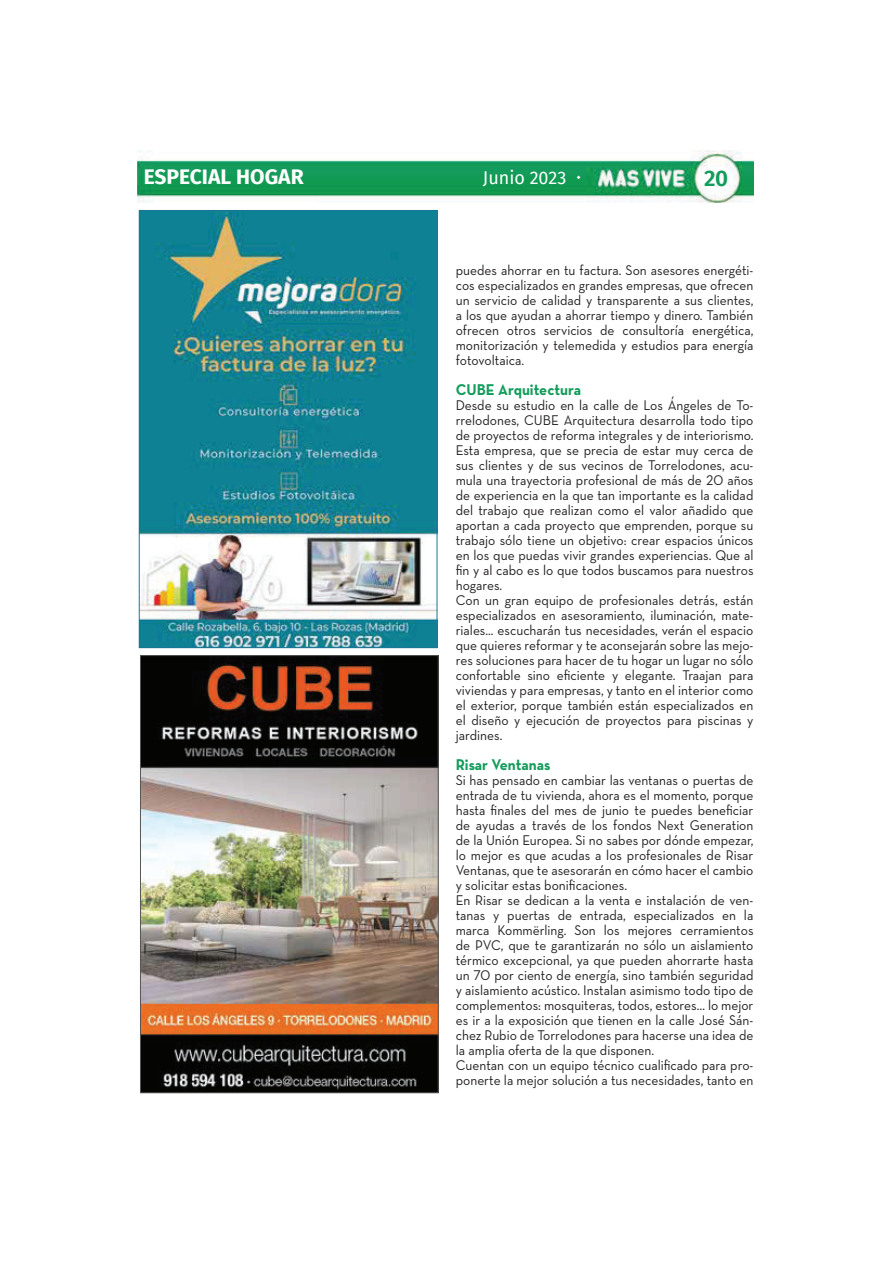
<style>
.page{position:relative;width:893px;height:1263px;background:#fff}
.page>*{position:absolute;margin:0;border:0;box-sizing:border-box;transform-origin:0 0}
.t1{font:600 22.5px "Fira Sans";color:#139c5c}
.t2{font:700 21px "Fira Sans";color:#fff}
.t3{font:18px "Fira Sans";color:#fff}
.t4{font:700 15.9px "Neutra Text";color:#139c5c;scale:.94 1}
.t5{font:14.25px/15px "Neutra Text";color:#231f20;scale:.94 1}
.s1{font-family:"Fedra Sans Pro";font-size:27px}
.s2{font-family:"Neutra Text Book Alt"}
</style>
<div class="page">
<img style="left:141px;top:212px;width:294px;height:434px">
<div style="left:139px;top:210px;width:298px;height:438px;border:1px solid #1c7697"></div>
<img style="left:142px;top:657px;width:295px;height:434px">
<div style="left:140px;top:655px;width:299px;height:438px;border:1px solid #575756"></div>
<img style="left:137px;top:151px;width:616px;height:52px">
<h2 class="t2" style="left:144px;top:164px;width:161px">ESPECIAL HOGAR</h2>
<p class="t3" style="left:483px;top:167px;width:100px">Junio 2023 <span class="s1">·</span></p>
<h1 class="t1" style="left:704px;top:165px;width:26px">20</h1>
<p class="t5" style="left:456px;top:264px;width:318px;text-align:justify">puedes ahorrar en tu factura. Son asesores energéti&shy;cos especializados en grandes empresas, que ofrecen un servicio de calidad y transparente a sus clientes, a los que ayudan a ahorrar tiempo y dinero. También ofrecen otros servicios de consultoría energética, monitorización y telemedida y estudios para energía fotovoltaica.</p>
<p class="t4" style="left:456px;top:383px;width:135px">CUBE Arquitectura</p>
<p class="t5" style="left:456px;top:399px;width:318px">Desde su estudio en la calle de Los Ángeles de To&shy;rrelodones, CUBE Arquitectura desarrolla todo tipo de proyectos de reforma integrales y de interiorismo.<br>Esta empresa, que se precia de estar muy cerca de sus clientes y de sus vecinos de Torrelodones, acu&shy;mula una trayectoria profesional de más de <span class="s2">20</span> años de experiencia en la que tan importante es la calidad del trabajo que realizan como el valor añadido que aportan a cada proyecto que emprenden, porque su trabajo sólo tiene un objetivo: crear espacios únicos en los que puedas vivir grandes experiencias. Que al fin y al cabo es lo que todos buscamos para nuestros hogares.<br>Con un gran equipo de profesionales detrás, están especializados en asesoramiento, iluminación, mate&shy;riales... escucharán tus necesidades, verán el espacio que quieres reformar y te aconsejarán sobre las mejo&shy;res soluciones para hacer de tu hogar un lugar no sólo confortable sino eficiente y elegante. Traajan para viviendas y para empresas, y tanto en el interior como el exterior, porque también están especializados en el diseño y ejecución de proyectos para piscinas y jardines.</p>
<p class="t4" style="left:456px;top:758px;width:102px">Risar Ventanas</p>
<p class="t5" style="left:456px;top:774px;width:318px">Si has pensado en cambiar las ventanas o puertas de entrada de tu vivienda, ahora es el momento, porque hasta finales del mes de junio te puedes beneficiar de ayudas a través de los fondos Next Generation de la Unión Europea. Si no sabes por dónde empezar, lo mejor es que acudas a los profesionales de Risar Ventanas, que te asesorarán en cómo hacer el cambio y solicitar estas bonificaciones.<br>En Risar se dedican a la venta e instalación de ven&shy;tanas y puertas de entrada, especializados en la marca Kommërling. Son los mejores cerramientos de PVC, que te garantizarán no sólo un aislamiento térmico excepcional, ya que pueden ahorrarte hasta un <span class="s2">70</span> por ciento de energía, sino también seguridad y aislamiento acústico. Instalan asimismo todo tipo de complementos: mosquiteras, todos, estores… lo mejor es ir a la exposición que tienen en la calle José Sán&shy;chez Rubio de Torrelodones para hacerse una idea de la amplia oferta de la que disponen.<br>Cuentan con un equipo técnico cualificado para pro&shy;ponerte la mejor solución a tus necesidades, tanto en</p>
</div>
